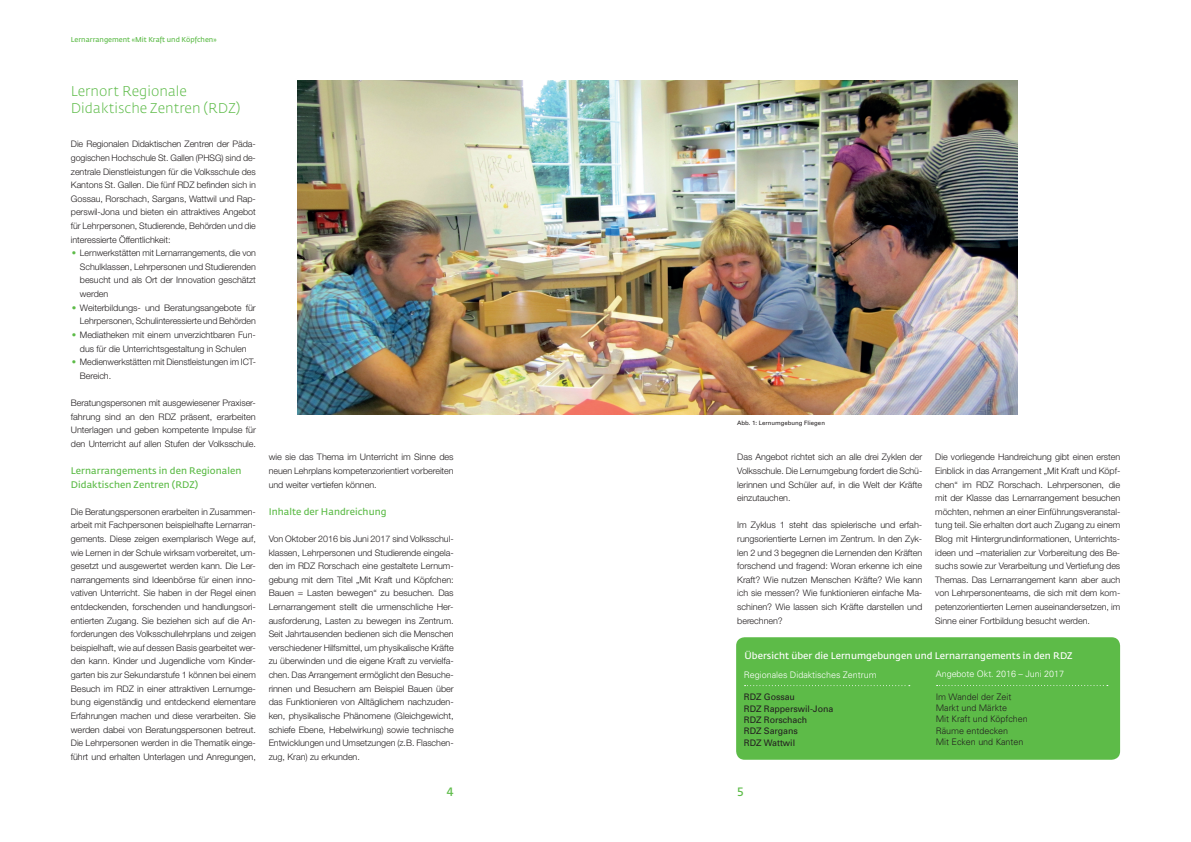
<style>
.page{position:relative;width:1191px;height:842px;background:#fff}
.page>*{position:absolute;margin:0;border:0;box-sizing:border-box;transform-origin:0 0}
.t1{font:300 14px/17px "Fedra Sans Std";letter-spacing:.005em;color:#5dbb48}
.t2{font:600 12px "Fedra Sans Std";color:#5dbb48}
.t3{font:600 9.5px/13.6px "Fedra Sans Std";letter-spacing:.005em;color:#5dbb48}
.t4{font:600 9.5px "Fedra Sans Std";letter-spacing:.005em;color:#fff}
.t5{font:300 9px/13.6px "Helvetica Neue LT Std";letter-spacing:-.005em;color:#231f20;text-align:justify}
.t6{font:300 9px/11.3px "Univers";letter-spacing:-.005em;color:#231f20}
.t7{font:9px/11.3px "Univers";letter-spacing:-.005em;color:#231f20}
.t8{font:300 9px "Univers";letter-spacing:-.005em;color:#fff}
.t9{font:600 7px "Fedra Sans Std";color:#5dbb48}
.t10{font:6px "Univers";color:#231f20}
.s1{color:#5dbb48}
</style>
<div class="page">
<img style="left:297px;top:80px;width:720px;height:335px">
<div style="left:736px;top:637px;width:384px;height:123px;background:#5dbb48;border-radius:9px"></div>
<svg style="left:936px;top:685px;width:171px;height:1px"></svg>
<svg style="left:744px;top:685px;width:166px;height:1px"></svg>
<p class="t9" style="left:71px;top:36px;width:147px">Lernarrangement «Mit Kraft und Köpfchen»</p>
<h1 class="t1" style="left:71px;top:83px;width:171px">Lernort Regionale<br>Didaktische Zentren (RDZ)</h1>
<p class="t5" style="left:71px;top:137px;width:186px">Die Regionalen Didaktischen Zentren der Päda&shy;gogischen Hochschule St. Gallen (PHSG) sind de&shy;zentrale Dienstleistungen für die Volksschule des Kantons St. Gallen. Die fünf RDZ befinden sich in Gossau, Rorschach, Sargans, Wattwil und Rap&shy;perswil-Jona und bieten ein attraktives Angebot für Lehrpersonen, Studierende, Behörden und die interessierte Öffentlichkeit:</p>
<p class="t5" style="left:80px;top:246px;width:178px;text-indent:-8px"><span class="s1">•</span> Lernwerkstätten mit Lernarrangements, die von Schulklassen, Lehrpersonen und Studierenden besucht und als Ort der Innovation geschätzt werden</p>
<p class="t5" style="left:72px;top:300px;width:185px;text-align:right"><span class="s1">•</span> Weiterbildungs- und Beratungsangebote für<br>Lehrpersonen, Schulinteressierte und Behörden</p>
<p class="t5" style="left:72px;top:328px;width:185px;text-align:center"><span class="s1">•</span> Mediatheken mit einem unverzichtbaren Fun&shy;dus für die Unterrichtsgestaltung in Schulen</p>
<p class="t5" style="left:80px;top:355px;width:178px;text-indent:-8px"><span class="s1">•</span> Medienwerkstätten mit Dienstleistungen im ICT-<br>Bereich.</p>
<p class="t5" style="left:71px;top:396px;width:186px">Beratungspersonen mit ausgewiesener Praxiser&shy;fahrung sind an den RDZ präsent, erarbeiten Unterlagen und geben kompetente Impulse für den Unterricht auf allen Stufen der Volksschule.</p>
<p class="t3" style="left:71px;top:464px;width:172px">Lernarrangements in den Regionalen<br>Didaktischen Zentren (RDZ)</p>
<p class="t5" style="left:71px;top:505px;width:186px">Die Beratungspersonen erarbeiten in Zusammen&shy;arbeit mit Fachpersonen beispielhafte Lernarran&shy;gements. Diese zeigen exemplarisch Wege auf, wie Lernen in der Schule wirksam vorbereitet, um&shy;gesetzt und ausgewertet werden kann. Die Ler&shy;narrangements sind Ideenbörse für einen inno&shy;vativen Unterricht. Sie haben in der Regel einen entdeckenden, forschenden und handlungsori&shy;entierten Zugang. Sie beziehen sich auf die An&shy;forderungen des Volksschullehrplans und zeigen beispielhaft, wie auf dessen Basis gearbeitet wer&shy;den kann. Kinder und Jugendliche vom Kinder&shy;garten bis zur Sekundarstufe 1 können bei einem Besuch im RDZ in einer attraktiven Lernumge&shy;bung eigenständig und entdeckend elementare Erfahrungen machen und diese verarbeiten. Sie werden dabei von Beratungspersonen betreut.<br>Die Lehrpersonen werden in die Thematik einge&shy;führt und erhalten Unterlagen und Anregungen,</p>
<p class="t5" style="left:269px;top:450px;width:186px">wie sie das Thema im Unterricht im Sinne des neuen Lehrplans kompetenzorientiert vorbereiten und weiter vertiefen können.</p>
<p class="t3" style="left:269px;top:505px;width:119px">Inhalte der Handreichung</p>
<p class="t5" style="left:269px;top:532px;width:186px">Von Oktober 2016 bis Juni 2017 sind Volksschul&shy;klassen, Lehrpersonen und Studierende eingela&shy;den im RDZ Rorschach eine gestaltete Lernum&shy;gebung mit dem Titel „Mit Kraft und Köpfchen:<br>Bauen = Lasten bewegen“ zu besuchen. Das Lernarrangement stellt die urmenschliche Her&shy;ausforderung, Lasten zu bewegen ins Zentrum.<br>Seit Jahrtausenden bedienen sich die Menschen verschiedener Hilfsmittel, um physikalische Kräfte zu überwinden und die eigene Kraft zu vervielfa&shy;chen. Das Arrangement ermöglicht den Besuche&shy;rinnen und Besuchern am Beispiel Bauen über das Funktionieren von Alltäglichem nachzuden&shy;ken, physikalische Phänomene (Gleichgewicht, schiefe Ebene, Hebelwirkung) sowie technische Entwicklungen und Umsetzungen (z.B. Flaschen&shy;zug, Kran) zu erkunden.</p>
<p class="t10" style="left:737px;top:419px;width:89px">Abb. 1: Lernumgebung Fliegen</p>
<p class="t5" style="left:737px;top:450px;width:186px">Das Angebot richtet sich an alle drei Zyklen der Volksschule. Die Lernumgebung fordert die Schü&shy;lerinnen und Schüler auf, in die Welt der Kräfte einzutauchen.</p>
<p class="t5" style="left:737px;top:518px;width:186px">Im Zyklus 1 steht das spielerische und erfah&shy;rungsorientierte Lernen im Zentrum. In den Zyk&shy;len 2 und 3 begegnen die Lernenden den Kräften forschend und fragend: Woran erkenne ich eine Kraft? Wie nutzen Menschen Kräfte? Wie kann ich sie messen? Wie funktionieren einfache Ma&shy;schinen? Wie lassen sich Kräfte darstellen und berechnen?</p>
<p class="t5" style="left:935px;top:450px;width:186px">Die vorliegende Handreichung gibt einen ersten Einblick in das Arrangement „Mit Kraft und Köpf&shy;chen“ im RDZ Rorschach. Lehrpersonen, die mit der Klasse das Lernarrangement besuchen möchten, nehmen an einer Einführungsveranstal&shy;tung teil. Sie erhalten dort auch Zugang zu einem Blog mit Hintergrundinformationen, Unterrichts&shy;ideen und –materialien zur Vorbereitung des Be&shy;suchs sowie zur Verarbeitung und Vertiefung des Themas. Das Lernarrangement kann aber auch von Lehrpersonenteams, die sich mit dem kom&shy;petenzorientierten Lernen auseinandersetzen, im Sinne einer Fortbildung besucht werden.</p>
<p class="t4" style="left:744px;top:650px;width:330px">Übersicht über die Lernumgebungen und Lernarrangements in den RDZ</p>
<p class="t8" style="left:935px;top:668px;width:130px">Angebote Okt. 2016 – Juni 2017</p>
<p class="t6" style="left:935px;top:691px;width:94px">Im Wandel der Zeit<br>Markt und Märkte<br>Mit Kraft und Köpfchen<br>Räume entdecken<br>Mit Ecken und Kanten</p>
<p class="t8" style="left:744px;top:669px;width:134px">Regionales Didaktisches Zentrum</p>
<p class="t7" style="left:744px;top:691px;width:91px">RDZ Gossau<br>RDZ Rapperswil-Jona<br>RDZ Rorschach<br>RDZ Sargans<br>RDZ Wattwil</p>
<h2 class="t2" style="left:447px;top:784px;width:8px">4</h2>
<h2 class="t2" style="left:737px;top:784px;width:8px">5</h2>
</div>
